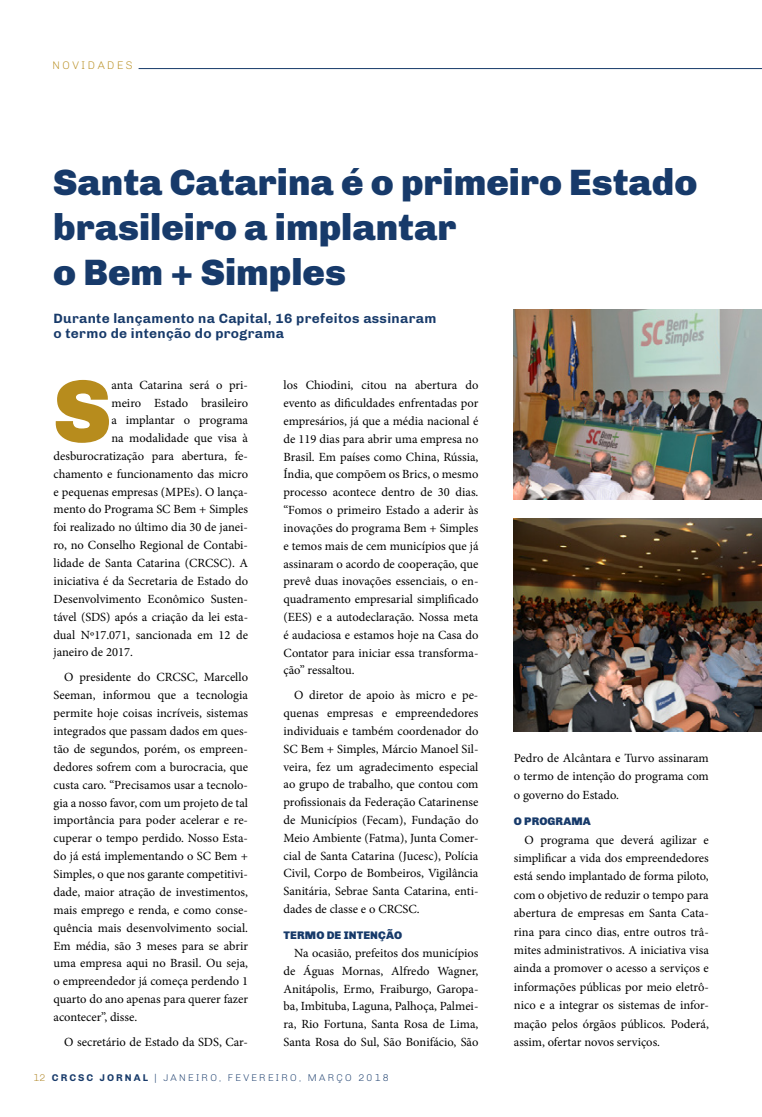
<style>
.page{position:relative;width:762px;height:1117px;background:#fff}
.page>*{position:absolute;margin:0;border:0;box-sizing:border-box;transform-origin:0 0}
.t1{font:900 89px "Chivo";color:#b78c1d}
.t2{font:900 37.5px/45px "Chivo";color:#173a6a}
.t3{font:700 13.75px/15px "Chivo";letter-spacing:.025em;color:#173a6a}
.t4{font:12.5px/17.8px "Minion Pro";color:#000;text-align:justify}
.t5{font:900 11.25px "Chivo";letter-spacing:.01em;color:#173a6a}
.t6{font:300 11.25px "Chivo";letter-spacing:.2em;color:#b78c1d}
.t7{font:300 10px "Chivo";letter-spacing:.2em;color:#173a6a}
.s1{color:#ae8321}
.s2{font-weight:700}
</style>
<div class="page">
<hr style="left:139px;top:68px;width:623px;height:1px;background:#173a6a">
<img style="left:514px;top:309px;width:248px;height:191px">
<img style="left:514px;top:518px;width:248px;height:213px">
<p class="t6" style="left:52px;top:59px;width:82px">NOVIDADES</p>
<h2 class="t2" style="left:53px;top:159px;width:646px">Santa Catarina é o primeiro Estado brasileiro a implantar<br>o Bem + Simples</h2>
<p class="t3" style="left:54px;top:310px;width:384px">Durante lançamento na Capital, 16 prefeitos assinaram o termo de intenção do programa</p>
<h1 class="t1" style="left:54px;top:358px;width:59px">S</h1>
<p class="t4" style="left:111px;top:376px;width:138px">anta Catarina será o pri-</p>
<p class="t4" style="left:111px;top:394px;width:138px">meiro Estado brasileiro</p>
<p class="t4" style="left:111px;top:411px;width:138px">a implantar o programa</p>
<p class="t4" style="left:111px;top:429px;width:138px">na modalidade que visa à</p>
<p class="t4" style="left:53px;top:447px;width:196px">desburocratização para abertura, fe-</p>
<p class="t4" style="left:53px;top:465px;width:196px">chamento e funcionamento das micro</p>
<p class="t4" style="left:53px;top:482px;width:196px">e pequenas empresas (MPEs). O lança-</p>
<p class="t4" style="left:53px;top:500px;width:196px">mento do Programa SC Bem + Simples</p>
<p class="t4" style="left:53px;top:518px;width:196px">foi realizado no último dia 30 de janei-</p>
<p class="t4" style="left:53px;top:536px;width:196px">ro, no Conselho Regional de Contabi-</p>
<p class="t4" style="left:53px;top:554px;width:196px">lidade de Santa Catarina (CRCSC). A</p>
<p class="t4" style="left:53px;top:572px;width:196px">iniciativa é da Secretaria de Estado do</p>
<p class="t4" style="left:53px;top:590px;width:196px">Desenvolvimento Econômico Susten-</p>
<p class="t4" style="left:53px;top:607px;width:196px">tável (SDS) após a criação da lei esta-</p>
<p class="t4" style="left:53px;top:625px;width:196px">dual Nº17.071, sancionada em 12 de</p>
<p class="t4" style="left:53px;top:643px;width:81px">janeiro de 2017.</p>
<p class="t4" style="left:53px;top:668px;width:196px;text-indent:11px">O presidente do CRCSC, Marcello Seeman, informou que a tecnologia permite hoje coisas incríveis, sistemas integrados que passam dados em ques&shy;tão de segundos, porém, os empreen&shy;dedores sofrem com a burocracia, que custa caro. “Precisamos usar a tecnolo&shy;gia a nosso favor, com um projeto de tal importância para poder acelerar e re&shy;cuperar o tempo perdido. Nosso Esta&shy;do já está implementando o SC Bem + Simples, o que nos garante competitivi&shy;dade, maior atração de investimentos, mais emprego e renda, e como conse&shy;quência mais desenvolvimento social.<br>Em média, são 3 meses para se abrir uma empresa aqui no Brasil. Ou seja, o empreendedor já começa perdendo 1 quarto do ano apenas para querer fazer acontecer”, disse.</p>
<p class="t4" style="left:64px;top:1032px;width:185px">O secretário de Estado da SDS, Car-</p>
<p class="t4" style="left:283px;top:376px;width:196px">los Chiodini, citou na abertura do evento as dificuldades enfrentadas por empresários, já que a média nacional é de 119 dias para abrir uma empresa no Brasil. Em países como China, Rússia, Índia, que compõem os Brics, o mesmo processo acontece dentro de 30 dias. “Fomos o primeiro Estado a aderir às inovações do programa Bem + Simples e temos mais de cem municípios que já assinaram o acordo de cooperação, que prevê duas inovações essenciais, o en&shy;quadramento empresarial simplificado (EES) e a autodeclaração. Nossa meta é audaciosa e estamos hoje na Casa do Contator para iniciar essa transforma&shy;ção” ressaltou.</p>
<p class="t4" style="left:283px;top:686px;width:196px;text-indent:11px">O diretor de apoio às micro e pe&shy;quenas empresas e empreendedores individuais e também coordenador do SC Bem + Simples, Márcio Manoel Sil&shy;veira, fez um agradecimento especial ao grupo de trabalho, que contou com profissionais da Federação Catarinense de Municípios (Fecam), Fundação do Meio Ambiente (Fatma), Junta Comer&shy;cial de Santa Catarina (Jucesc), Polícia Civil, Corpo de Bombeiros, Vigilância Sanitária, Sebrae Santa Catarina, enti&shy;dades de classe e o CRCSC.</p>
<p class="t5" style="left:284px;top:928px;width:120px">TERMO DE INTENÇÃO</p>
<p class="t4" style="left:283px;top:943px;width:196px;text-indent:11px">Na ocasião, prefeitos dos municípios de Águas Mornas, Alfredo Wagner, Anitápolis, Ermo, Fraiburgo, Garopa&shy;ba, Imbituba, Laguna, Palhoça, Palmei&shy;ra, Rio Fortuna, Santa Rosa de Lima, Santa Rosa do Sul, São Bonifácio, São</p>
<p class="t7" style="left:33px;top:1071px;width:357px"><span class="s1">12</span> <span class="s2">CRCSC JORNAL</span> | JANEIRO, FEVEREIRO, MARÇO 2018</p>
<p class="t4" style="left:514px;top:748px;width:196px;line-height:18.4px">Pedro de Alcântara e Turvo assinaram o termo de intenção do programa com o governo do Estado.</p>
<p class="t5" style="left:514px;top:814px;width:78px">O PROGRAMA</p>
<p class="t4" style="left:514px;top:830px;width:196px;line-height:18.4px;text-indent:11px">O programa que deverá agilizar e simplificar a vida dos empreendedores está sendo implantado de forma piloto, com o objetivo de reduzir o tempo para abertura de empresas em Santa Cata&shy;rina para cinco dias, entre outros trâ&shy;mites administrativos. A iniciativa visa ainda a promover o acesso a serviços e informações públicas por meio eletrô&shy;nico e a integrar os sistemas de infor&shy;mação pelos órgãos públicos. Poderá, assim, ofertar novos serviços.</p>
</div>
